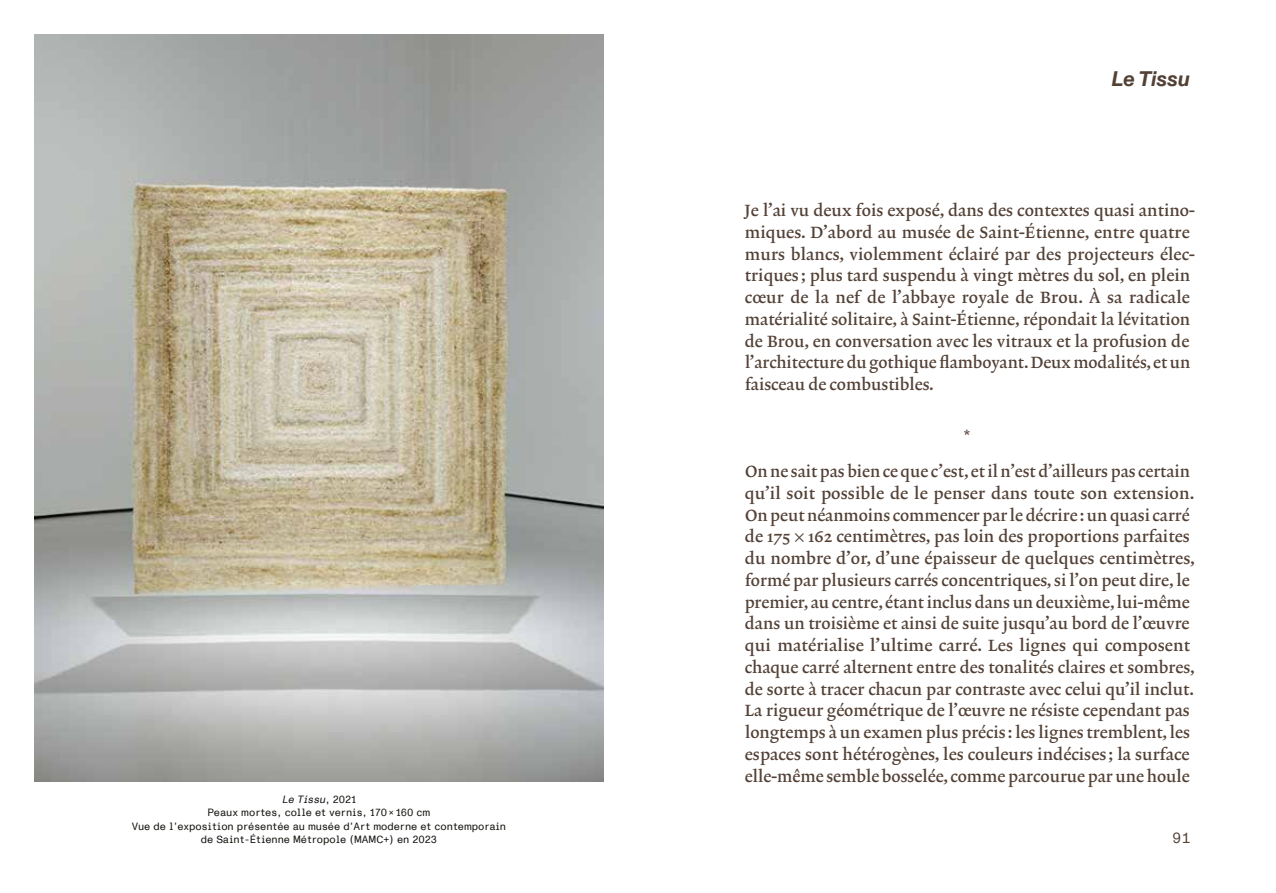
<style>
.page{position:relative;width:1276px;height:893px;background:#fff}
.page>*{position:absolute;margin:0;border:0;box-sizing:border-box;transform-origin:0 0}
.t1{font:italic 700 21px "Monument Grotesk";color:#534136}
.t2{font:16.5px/21.8px "Lexicon No 2 Roman B";color:#534136}
.t3{font:15px "Monument Grotesk Mono";color:#534136}
.t4{font:10.5px/13.5px "Monument Grotesk Semi Mono";color:#12120d;text-align:center}
.s1{font-style:italic}
</style>
<div class="page">
<img style="left:34px;top:34px;width:570px;height:748px">
<p class="t4" style="left:132px;top:792px;width:376px"><span class="s1">Le Tissu</span>, 2 0 2 1<br>Peaux mortes, colle et vernis, 170× 160 cm<br>Vue de l’exposition présentée au musée d’Art moderne et contemporain de Saint-Étienne Métropole (MAMC+) en 2023</p>
<p class="t1" style="left:1111px;top:63px;width:80px">Le Tissu</p>
<p class="t2" style="left:744px;top:200px;width:451px">Je l’ai vu deux fois exposé, dans des contextes quasi antino&shy;miques. D’abord au musée de Saint-Étienne, entre quatre murs blancs, violemment éclairé par des projecteurs élec&shy;triques ; plus tard suspendu à vingt mètres du sol, en plein cœur de la nef de l’abbaye royale de Brou. À sa radicale matérialité solitaire, à Saint-Étienne, répondait la lévitation de Brou, en conversation avec les vitraux et la profusion de l’architecture du gothique flamboyant. Deux modalités, et un faisceau de combustibles.</p>
<p class="t2" style="left:745px;top:420px;width:446px;line-height:34.5px;text-align:center">*<br>On ne sait pas bien ce que c’est, et il n’est d’ailleurs pas certain</p>
<p class="t2" style="left:744px;top:483px;width:452px">qu’il soit possible de le penser dans toute son extension.<br>On peut néanmoins commencer par le décrire : un quasi carré de 175 × 162 centimètres, pas loin des proportions parfaites du nombre d’or, d’une épaisseur de quelques centimètres, formé par plusieurs carrés concentriques, si l’on peut dire, le premier, au centre, étant inclus dans un deuxième, lui-même dans un troisième et ainsi de suite jusqu’au bord de l’œuvre qui matérialise l’ultime carré. Les lignes qui composent chaque carré alternent entre des tonalités claires et sombres, de sorte à tracer chacun par contraste avec celui qu’il inclut.<br>La rigueur géométrique de l’œuvre ne résiste cependant pas longtemps à un examen plus précis : les lignes tremblent, les espaces sont hétérogènes, les couleurs indécises ; la surface elle-même semble bosselée, comme parcourue par une houle</p>
<p class="t3" style="left:1172px;top:828px;width:20px">91</p>
</div>
